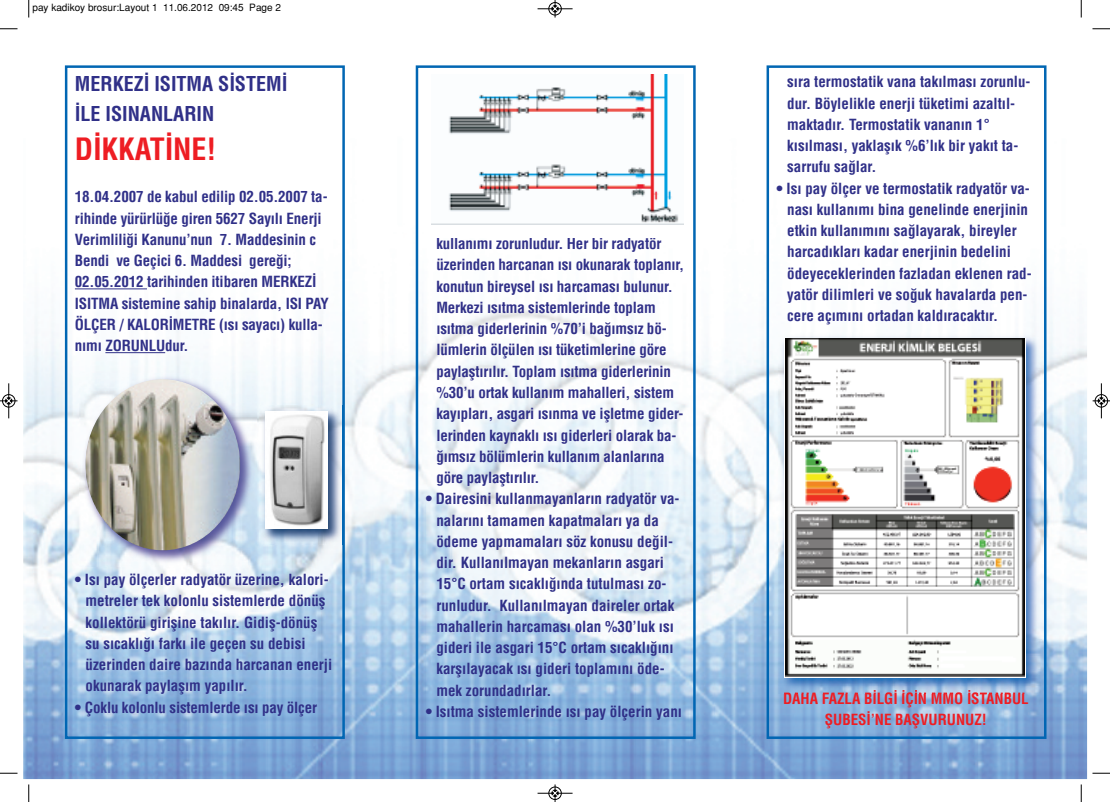
<style>
.page{position:relative;width:1110px;height:802px;background:#fff}
.page>*{position:absolute;margin:0;border:0;box-sizing:border-box;transform-origin:0 0}
.t1{font:700 condensed 30px "Helvetica";color:#ee1d23}
.t2{font:700 condensed 20px/30px "Helvetica";color:#303088}
.t3{font:700 condensed 15px/21.2px "Helvetica";color:#303088}
.t4{font:700 condensed 15px/21.2px "Helvetica";color:#ee1d23;text-align:center}
.t5{font:10px "Helvetica";color:#000}
</style>
<div class="page">
<img style="left:23px;top:65px;width:1064px;height:714px">
<div style="left:65px;top:65px;width:280px;height:674px;border:2px solid #0166b3"></div>
<div style="left:416px;top:65px;width:280px;height:674px;border:2px solid #0166b3"></div>
<div style="left:766px;top:65px;width:280px;height:674px;border:2px solid #0166b3"></div>
<hr style="left:75px;top:288px;width:72px;height:1px;background:#303088">
<hr style="left:105px;top:352px;width:60px;height:1px;background:#303088">
<img style="left:80px;top:374px;width:176px;height:192px">
<img style="left:85px;top:379px;width:155px;height:171px;border-radius:50%">
<img style="left:260px;top:405px;width:84px;height:139px">
<img style="left:265px;top:411px;width:62px;height:117px">
<div style="left:426px;top:72px;width:257px;height:166px;background:#fff"></div>
<img style="left:431px;top:75px;width:252px;height:150px">
<img style="left:778px;top:332px;width:264px;height:362px">
<img style="left:784px;top:692px;width:92px;height:2px">
<img style="left:786px;top:338px;width:238px;height:339px">
<svg style="left:28px;top:0;width:2px;height:18px"></svg>
<svg style="left:0;top:28px;width:18px;height:2px"></svg>
<svg style="left:1081px;top:0;width:1px;height:18px"></svg>
<svg style="left:1092px;top:28px;width:18px;height:2px"></svg>
<svg style="left:28px;top:784px;width:2px;height:18px"></svg>
<svg style="left:0;top:772px;width:18px;height:2px"></svg>
<svg style="left:1081px;top:784px;width:1px;height:18px"></svg>
<svg style="left:1092px;top:772px;width:18px;height:2px"></svg>
<div style="left:548px;top:2px;width:14px;height:13px;border:1px solid #fff;border-radius:50%"></div>
<hr style="left:538px;top:9px;width:34px;height:1px;background:#000">
<div style="left:549px;top:2px;width:12px;height:13px;border:1px solid #000;border-radius:50%"></div>
<svg style="left:552px;top:0;width:6px;height:18px"></svg>
<div style="left:548px;top:786px;width:14px;height:14px;border:1px solid #fff;border-radius:50%"></div>
<hr style="left:538px;top:793px;width:34px;height:1px;background:#000">
<div style="left:549px;top:786px;width:12px;height:13px;border:1px solid #000;border-radius:50%"></div>
<svg style="left:552px;top:784px;width:6px;height:18px"></svg>
<hr style="left:9px;top:383px;width:1px;height:35px;background:#000">
<div style="left:2px;top:394px;width:13px;height:13px;border:1px solid #000;border-radius:50%"></div>
<svg style="left:0;top:397px;width:18px;height:7px"></svg>
<hr style="left:1101px;top:383px;width:1px;height:35px;background:#000">
<div style="left:1095px;top:394px;width:13px;height:13px;border:1px solid #000;border-radius:50%"></div>
<svg style="left:1092px;top:397px;width:18px;height:7px"></svg>
<p class="t5" style="left:32px;top:2px;width:250px">pay kadikoy brosur:Layout 1 11.06.2012 09:45 Page 2</p>
<h2 class="t2" style="left:75px;top:69px;width:214px">MERKEZİ ISITMA SİSTEMİ<br>İLE ISINANLARIN</h2>
<h1 class="t1" style="left:75px;top:131px;width:143px">DİKKATİNE!</h1>
<p class="t3" style="left:75px;top:186px;width:255px">18.04.2007 de kabul edilip 02.05.2007 ta&shy;rihinde yürürlüğe giren 5627 Sayılı Enerji Verimliliği Kanunu’nun 7. Maddesinin c Bendi ve Geçici 6. Maddesi gereği; 02.05.2012 tarihinden itibaren MERKEZİ ISITMA sistemine sahip binalarda, ISI PAY ÖLÇER / KALORİMETRE (ısı sayacı) kulla&shy;nımı ZORUNLUdur.</p>
<p class="t3" style="left:86px;top:569px;width:248px;text-indent:-11px">• Isı pay ölçerler radyatör üzerine, kalori&shy;metreler tek kolonlu sistemlerde dönüş kollektörü girişine takılır. Gidiş-dönüş su sıcaklığı farkı ile geçen su debisi üzerinden daire bazında harcanan enerji okunarak paylaşım yapılır.</p>
<p class="t3" style="left:75px;top:696px;width:244px">• Çoklu kolonlu sistemlerde ısı pay ölçer</p>
<p class="t3" style="left:436px;top:233px;width:249px">kullanımı zorunludur. Her bir radyatör üzerinden harcanan ısı okunarak toplanır, konutun bireysel ısı harcaması bulunur.<br>Merkezi ısıtma sistemlerinde toplam ısıtma giderlerinin %70’i bağımsız bö&shy;lümlerin ölçülen ısı tüketimlerine göre paylaştırılır. Toplam ısıtma giderlerinin %30’u ortak kullanım mahalleri, sistem kayıpları, asgari ısınma ve işletme gider&shy;lerinden kaynaklı ısı giderleri olarak ba&shy;ğımsız bölümlerin kullanım alanlarına göre paylaştırılır.</p>
<p class="t3" style="left:436px;top:488px;width:245px;text-indent:-11px">• Dairesini kullanmayanların radyatör va&shy;nalarını tamamen kapatmaları ya da ödeme yapmamaları söz konusu değil&shy;dir. Kullanılmayan mekanların asgari 15°C ortam sıcaklığında tutulması zo&shy;runludur. Kullanılmayan daireler ortak mahallerin harcaması olan %30’luk ısı gideri ile asgari 15°C ortam sıcaklığını karşılayacak ısı gideri toplamını öde&shy;mek zorundadırlar.</p>
<p class="t3" style="left:426px;top:700px;width:258px">• Isıtma sistemlerinde ısı pay ölçerin yanı</p>
<p class="t3" style="left:787px;top:71px;width:245px">sıra termostatik vana takılması zorunlu&shy;dur. Böylelikle enerji tüketimi azaltıl&shy;maktadır. Termostatik vananın 1° kısılması, yaklaşık %6’lık bir yakıt ta&shy;sarrufu sağlar.</p>
<p class="t3" style="left:787px;top:177px;width:246px;text-indent:-11px">• Isı pay ölçer ve termostatik radyatör va&shy;nası kullanımı bina genelinde enerjinin etkin kullanımını sağlayarak, bireyler harcadıkları kadar enerjinin bedelini ödeyeceklerinden fazladan eklenen rad&shy;yatör dilimleri ve soğuk havalarda pen&shy;cere açımını ortadan kaldıracaktır.</p>
<p class="t4" style="left:783px;top:687px;width:247px">DAHA FAZLA BİLGİ İÇİN MMO İSTANBUL<br>ŞUBESİ’NE BAŞVURUNUZ!</p>
</div>
